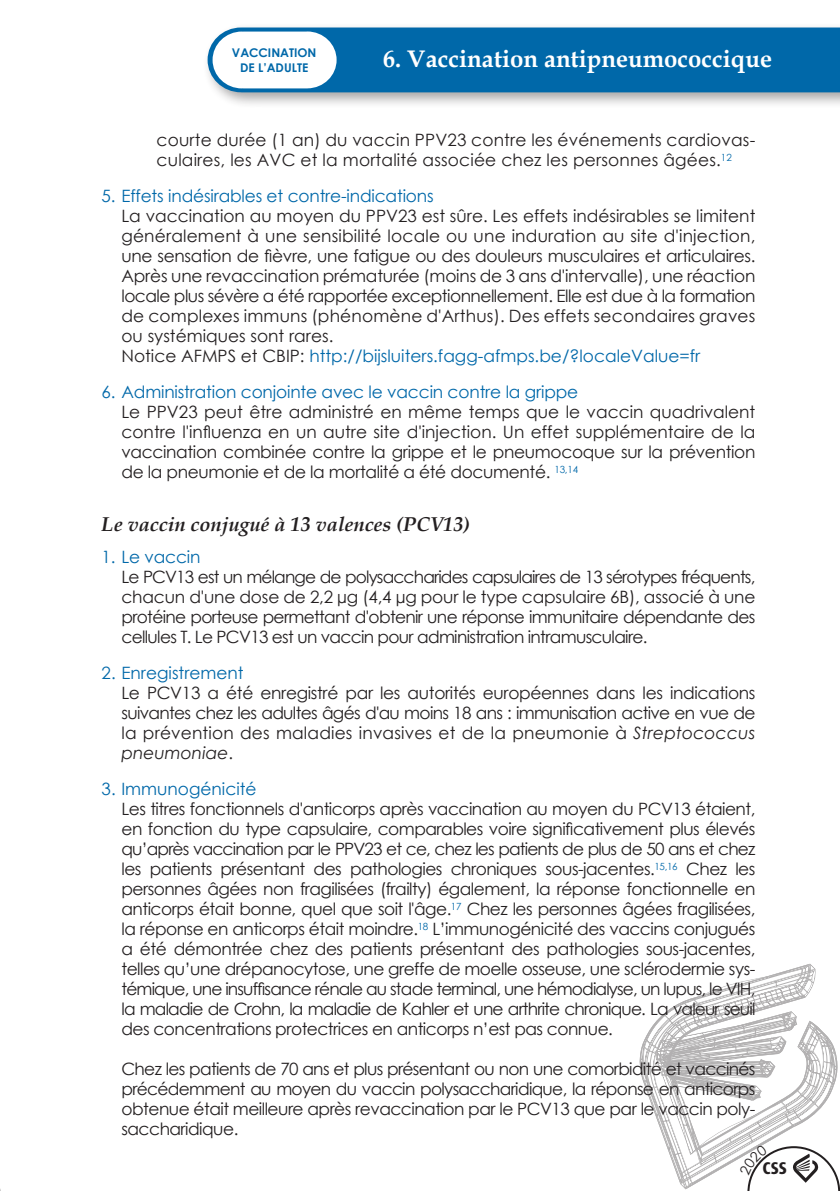
<style>
.page{position:relative;width:840px;height:1191px;background:#fff}
.page>*{position:absolute;margin:0;border:0;box-sizing:border-box;transform-origin:0 0}
.t1{font:700 24px "Book Antiqua";color:#fff}
.titre_1_1_1{font:italic 700 20px "Book Antiqua";color:#231f20}
.CORPS_DU_TEXTE{font:17px/20px "Century Gothic";color:#231f20;text-align:justify}
.CORPS_DU_TEXTE-2{font:17px "Century Gothic";letter-spacing:-.01em;color:#0068a9}
.t2{font:700 17px "Dax";color:#231f20}
.t3{font:700 12px/14.4px "Century Gothic";color:#0068a9;text-align:center}
.s1{color:#231f20}
.s2{font-style:italic}
</style>
<div class="page">
<div style="left:203px;top:22px;width:636px;height:87px;background:#231f20;opacity:.4"></div>
<div style="left:207px;top:28px;width:632px;height:64px;background:#0068a9"></div>
<svg style="left:212px;top:31px;width:124px;height:57px"></svg>
<svg style="left:639px;top:963px;width:200px;height:228px"></svg>
<p class="t3" style="left:232px;top:45px;width:86px">VACCINATION<br>DE L’ADULTE</p>
<h1 class="t1" style="left:383px;top:43px;width:390px">6. Vaccination antipneumococcique</h1>
<p class="CORPS_DU_TEXTE" style="left:156px;top:130px;width:600px">courte durée (1 an) du vaccin PPV23 contre les événements cardiovas&shy;culaires, les AVC et la mortalité associée chez les personnes âgées.<sup>12</sup></p>
<p class="CORPS_DU_TEXTE-2" style="left:101px;top:184px;width:333px">5. Effets indésirables et contre-indications</p>
<p class="CORPS_DU_TEXTE" style="left:121px;top:206px;width:635px">La vaccination au moyen du PPV23 est sûre. Les effets indésirables se limitent généralement à une sensibilité locale ou une induration au site d'injection, une sensation de fièvre, une fatigue ou des douleurs musculaires et articulaires.<br>Après une revaccination prématurée (moins de 3 ans d'intervalle), une réaction locale plus sévère a été rapportée exceptionnellement. Elle est due à la formation de complexes immuns (phénomène d'Arthus). Des effets secondaires graves ou systémiques sont rares.</p>
<p class="CORPS_DU_TEXTE-2" style="left:121px;top:344px;width:580px"><span class="s1">Notice AFMPS et CBIP:</span> http://bijsluiters.fagg-afmps.be/?localeValue=fr</p>
<p class="CORPS_DU_TEXTE-2" style="left:101px;top:380px;width:478px">6. Administration conjointe avec le vaccin contre la grippe</p>
<p class="CORPS_DU_TEXTE" style="left:121px;top:402px;width:635px">Le PPV23 peut être administré en même temps que le vaccin quadrivalent contre l'influenza en un autre site d'injection. Un effet supplémentaire de la vaccination combinée contre la grippe et le pneumocoque sur la prévention de la pneumonie et de la mortalité a été documenté. <sup>13,14</sup></p>
<p class="titre_1_1_1" style="left:101px;top:510px;width:370px">Le vaccin conjugué à 13 valences (PCV13)</p>
<p class="CORPS_DU_TEXTE-2" style="left:101px;top:545px;width:100px">1. Le vaccin</p>
<p class="CORPS_DU_TEXTE" style="left:121px;top:567px;width:635px">Le PCV13 est un mélange de polysaccharides capsulaires de 13 sérotypes fréquents, chacun d'une dose de 2,2 µg (4,4 µg pour le type capsulaire 6B), associé à une protéine porteuse permettant d'obtenir une réponse immunitaire dépendante des cellules T. Le PCV13 est un vaccin pour administration intramusculaire.</p>
<p class="CORPS_DU_TEXTE-2" style="left:101px;top:661px;width:143px">2. Enregistrement</p>
<p class="CORPS_DU_TEXTE" style="left:121px;top:683px;width:635px">Le PCV13 a été enregistré par les autorités européennes dans les indications suivantes chez les adultes âgés d'au moins 18 ans : immunisation active en vue de la prévention des maladies invasives et de la pneumonie à <span class="s2">Streptococcus pneumoniae</span>.</p>
<p class="CORPS_DU_TEXTE-2" style="left:101px;top:777px;width:156px">3. Immunogénicité</p>
<p class="CORPS_DU_TEXTE" style="left:121px;top:799px;width:635px">Les titres fonctionnels d'anticorps après vaccination au moyen du PCV13 étaient, en fonction du type capsulaire, comparables voire significativement plus élevés qu’après vaccination par le PPV23 et ce, chez les patients de plus de 50 ans et chez les patients présentant des pathologies chroniques sous-jacentes.<sup>15,16</sup> Chez les personnes âgées non fragilisées (frailty) également, la réponse fonctionnelle en anticorps était bonne, quel que soit l'âge.<sup>17</sup> Chez les personnes âgées fragilisées, la réponse en anticorps était moindre.<sup>18</sup> L’immunogénicité des vaccins conjugués a été démontrée chez des patients présentant des pathologies sous-jacentes, telles qu’une drépanocytose, une greffe de moelle osseuse, une sclérodermie sys&shy;témique, une insuffisance rénale au stade terminal, une hémodialyse, un lupus, le VIH, la maladie de Crohn, la maladie de Kahler et une arthrite chronique. La valeur seuil des concentrations protectrices en anticorps n’est pas connue.</p>
<p class="CORPS_DU_TEXTE" style="left:121px;top:1059px;width:635px">Chez les patients de 70 ans et plus présentant ou non une comorbidité et vaccinés précédemment au moyen du vaccin polysaccharidique, la réponse en anticorps obtenue était meilleure après revaccination par le PCV13 que par le vaccin poly&shy;saccharidique.</p>
<p class="t2" style="left:762px;top:1158px;width:26px">CSS</p>
</div>
